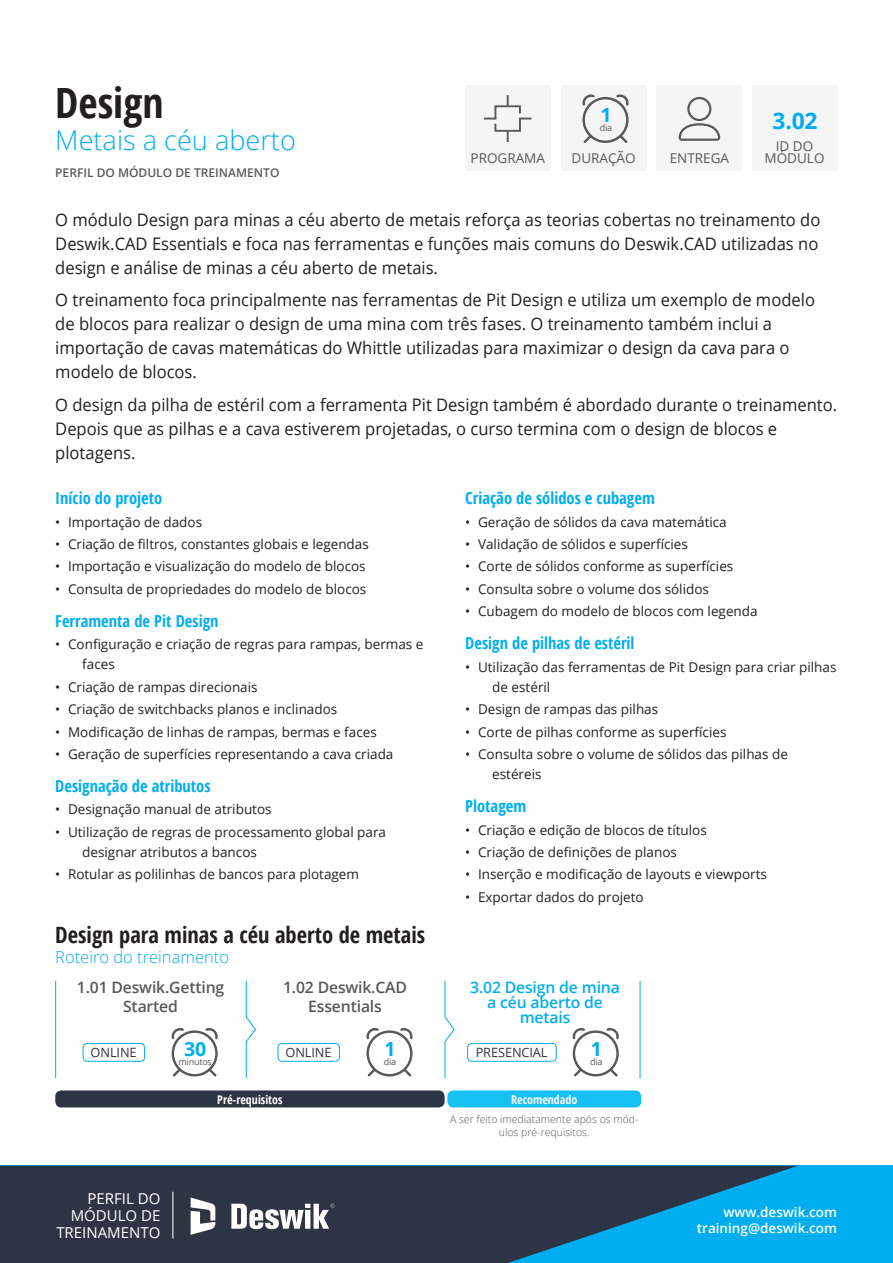
<style>
.page{position:relative;width:893px;height:1263px;background:#fff}
.page>*{position:absolute;margin:0;border:0;box-sizing:border-box;transform-origin:0 0}
.t1{font:700 condensed 41.7px "Open Sans";color:#231f20}
.t2{font:300 27.15px "Open Sans";color:#00aeef}
.t3{font:700 22.8px "Open Sans";color:#00aeef}
.t4{font:700 condensed 22.5px "Open Sans";color:#231f20}
.t5{font:700 19.5px "Open Sans";color:#00aeef}
.t6{font:17.25px/24px "Open Sans";color:#231f20;scale:.96 1}
.t7{font:700 condensed 16.5px "Open Sans";color:#00aeef}
.t8{font:300 16.5px "Open Sans";color:#00aeef}
.t9{font:600 15.75px/18.9px "Open Sans";letter-spacing:-.01em;color:#57585a;text-align:center}
.t10{font:600 15.75px/15px "Open Sans";letter-spacing:-.01em;color:#00aeef;text-align:center}
.t11{font:15px/17.2px "Open Sans";color:#fff;text-align:right}
.t12{font:13.5px/20.2px "Open Sans";color:#231f20}
.t13{font:600 13.5px "Open Sans";color:#fff}
.t14{font:13.5px/12px "Open Sans";color:#57585a;text-align:center}
.t15{font:12.9px "Open Sans";letter-spacing:-.01em;color:#2d3443}
.t16{font:600 12px "Open Sans";color:#57585a}
.t17{font:700 condensed 12px "Open Sans";color:#fff}
.t18{font:300 10.5px/13.5px "Open Sans";color:#57585a;text-align:center}
.t19{font:9px "Open Sans";letter-spacing:-.02em;color:#57585a}
</style>
<div class="page">
<div style="left:0;top:1166px;width:893px;height:97px;background:#00aeef"></div>
<svg style="left:573px;top:1028px;width:46px;height:48px"></svg>
<svg style="left:444px;top:980px;width:11px;height:99px"></svg>
<hr style="left:640px;top:981px;width:1px;height:97px;background:#00aeef">
<div style="left:55px;top:1090px;width:390px;height:17px;background:#2d3443;border-radius:6px"></div>
<div style="left:447px;top:1090px;width:194px;height:17px;background:#15c0f2;border-radius:6px"></div>
<div style="left:467px;top:1043px;width:90px;height:18px;border:1px solid #00aeef;border-radius:4px"></div>
<div style="left:561px;top:85px;width:85px;height:85px;background:#f5f5f6"></div>
<svg style="left:582px;top:94px;width:47px;height:49px"></svg>
<div style="left:657px;top:85px;width:85px;height:85px;background:#f5f5f6"></div>
<svg style="left:679px;top:97px;width:41px;height:44px"></svg>
<div style="left:465px;top:85px;width:85px;height:85px;background:#f5f5f6"></div>
<svg style="left:0;top:1166px;width:797px;height:97px;fill:#2d3443"></svg>
<svg style="left:484px;top:95px;width:47px;height:47px"></svg>
<svg style="left:172px;top:1028px;width:46px;height:48px"></svg>
<svg style="left:366px;top:1028px;width:47px;height:48px"></svg>
<svg style="left:246px;top:980px;width:10px;height:99px"></svg>
<hr style="left:55px;top:981px;width:1px;height:97px;background:#00aeef">
<div style="left:83px;top:1043px;width:62px;height:18px;border:1px solid #00aeef;border-radius:4px"></div>
<div style="left:278px;top:1043px;width:62px;height:18px;border:1px solid #00aeef;border-radius:4px"></div>
<hr style="left:172px;top:1192px;width:1px;height:46px;background:#fff">
<svg style="left:231px;top:1204px;width:103px;height:25px;background:#9da0a7"></svg>
<svg style="left:191px;top:1197px;width:24px;height:38px"></svg>
<div style="left:753px;top:85px;width:85px;height:85px;background:#f5f5f6"></div>
<p class="t1" style="left:55px;top:73px;width:110px">Design</p>
<p class="t2" style="left:55px;top:122px;width:242px">Metais a céu aberto</p>
<p class="t16" style="left:55px;top:165px;width:226px">PERFIL DO MÓDULO DE TREINAMENTO</p>
<p class="t5" style="left:600px;top:101px;width:13px">1</p>
<p class="t19" style="left:600px;top:122px;width:14px">dia</p>
<p class="t14" style="left:471px;top:151px;width:76px">PROGRAMA</p>
<p class="t14" style="left:571px;top:151px;width:66px">DURAÇÃO</p>
<p class="t14" style="left:670px;top:151px;width:61px">ENTREGA</p>
<p class="t3" style="left:773px;top:104px;width:46px">3.02</p>
<p class="t14" style="left:765px;top:140px;width:61px">ID DO<br>MÓDULO</p>
<p class="t6" style="left:55px;top:207px;width:798px;text-align:justify">O módulo Design para minas a céu aberto de metais reforça as teorias cobertas no treinamento do Deswik.CAD Essentials e foca nas ferramentas e funções mais comuns do Deswik.CAD utilizadas no design e análise de minas a céu aberto de metais.</p>
<p class="t6" style="left:55px;top:288px;width:793px">O treinamento foca principalmente nas ferramentas de Pit Design e utiliza um exemplo de modelo de blocos para realizar o design de uma mina com três fases. O treinamento também inclui a importação de cavas matemáticas do Whittle utilizadas para maximizar o design da cava para o modelo de blocos.</p>
<p class="t6" style="left:55px;top:392px;width:816px">O design da pilha de estéril com a ferramenta Pit Design também é abordado durante o treinamento.<br>Depois que as pilhas e a cava estiverem projetadas, o curso termina com o design de blocos e plotagens.</p>
<p class="t7" style="left:55px;top:487px;width:109px">Início do projeto</p>
<p class="t12" style="left:55px;top:511px;width:148px">• Importação de dados</p>
<p class="t12" style="left:55px;top:534px;width:315px">• Criação de filtros, constantes globais e legendas</p>
<p class="t12" style="left:55px;top:556px;width:312px">• Importação e visualização do modelo de blocos</p>
<p class="t12" style="left:55px;top:578px;width:313px">• Consulta de propriedades do modelo de blocos</p>
<p class="t7" style="left:55px;top:609px;width:165px">Ferramenta de Pit Design</p>
<p class="t12" style="left:82px;top:634px;width:343px;text-indent:-27px">• Configuração e criação de regras para rampas, bermas e faces</p>
<p class="t12" style="left:55px;top:676px;width:204px">• Criação de rampas direcionais</p>
<p class="t12" style="left:55px;top:699px;width:284px">• Criação de switchbacks planos e inclinados</p>
<p class="t12" style="left:55px;top:721px;width:323px">• Modificação de linhas de rampas, bermas e faces</p>
<p class="t12" style="left:55px;top:743px;width:340px">• Geração de superfícies representando a cava criada</p>
<p class="t7" style="left:55px;top:774px;width:157px">Designação de atributos</p>
<p class="t12" style="left:55px;top:799px;width:218px">• Designação manual de atributos</p>
<p class="t12" style="left:82px;top:821px;width:305px;text-indent:-27px">• Utilização de regras de processamento global para designar atributos a bancos</p>
<p class="t12" style="left:55px;top:864px;width:305px">• Rotular as polilinhas de bancos para plotagem</p>
<p class="t7" style="left:465px;top:487px;width:191px">Criação de sólidos e cubagem</p>
<p class="t12" style="left:465px;top:511px;width:263px">• Geração de sólidos da cava matemática</p>
<p class="t12" style="left:465px;top:534px;width:224px">• Validação de sólidos e superfícies</p>
<p class="t12" style="left:465px;top:556px;width:270px">• Corte de sólidos conforme as superfícies</p>
<p class="t12" style="left:465px;top:578px;width:245px">• Consulta sobre o volume dos sólidos</p>
<p class="t12" style="left:465px;top:601px;width:294px">• Cubagem do modelo de blocos com legenda</p>
<p class="t7" style="left:465px;top:632px;width:171px">Design de pilhas de estéril</p>
<p class="t12" style="left:492px;top:656px;width:346px;text-indent:-27px">• Utilização das ferramentas de Pit Design para criar pilhas de estéril</p>
<p class="t12" style="left:465px;top:699px;width:194px">• Design de rampas das pilhas</p>
<p class="t12" style="left:465px;top:721px;width:263px">• Corte de pilhas conforme as superfícies</p>
<p class="t12" style="left:492px;top:743px;width:297px;text-indent:-27px">• Consulta sobre o volume de sólidos das pilhas de estéreis</p>
<p class="t7" style="left:465px;top:795px;width:62px">Plotagem</p>
<p class="t12" style="left:465px;top:819px;width:243px">• Criação e edição de blocos de títulos</p>
<p class="t12" style="left:465px;top:841px;width:213px">• Criação de definições de planos</p>
<p class="t12" style="left:465px;top:864px;width:303px">• Inserção e modificação de layouts e viewports</p>
<p class="t12" style="left:465px;top:886px;width:180px">• Exportar dados do projeto</p>
<p class="t4" style="left:55px;top:919px;width:371px">Design para minas a céu aberto de metais</p>
<p class="t8" style="left:55px;top:945px;width:175px">Roteiro do treinamento</p>
<p class="t9" style="left:77px;top:977px;width:149px">1.01 Deswik.Getting<br>Started</p>
<p class="t9" style="left:283px;top:977px;width:126px">1.02 Deswik.CAD<br>Essentials</p>
<p class="t5" style="left:184px;top:1035px;width:24px">30</p>
<p class="t19" style="left:178px;top:1055px;width:35px">minutos</p>
<p class="t5" style="left:384px;top:1035px;width:13px">1</p>
<p class="t19" style="left:384px;top:1055px;width:14px">dia</p>
<p class="t15" style="left:91px;top:1043px;width:48px">ONLINE</p>
<p class="t15" style="left:285px;top:1043px;width:48px">ONLINE</p>
<p class="t10" style="left:470px;top:979px;width:151px">3.02 Design de mina a céu aberto de metais</p>
<p class="t5" style="left:591px;top:1035px;width:13px">1</p>
<p class="t19" style="left:590px;top:1055px;width:14px">dia</p>
<p class="t15" style="left:476px;top:1043px;width:73px">PRESENCIAL</p>
<p class="t17" style="left:217px;top:1091px;width:67px">Pré-requisitos</p>
<p class="t17" style="left:511px;top:1091px;width:68px">Recomendado</p>
<p class="t11" style="left:56px;top:1189px;width:106px">PERFIL DO<br>MÓDULO DE<br>TREINAMENTO</p>
<p class="t18" style="left:450px;top:1112px;width:190px">A ser feito imediatamente após os mód&shy;ulos pré-requisitos.</p>
<p class="t13" style="left:723px;top:1203px;width:115px">www.deswik.com</p>
<p class="t13" style="left:697px;top:1219px;width:142px">training@deswik.com</p>
</div>
